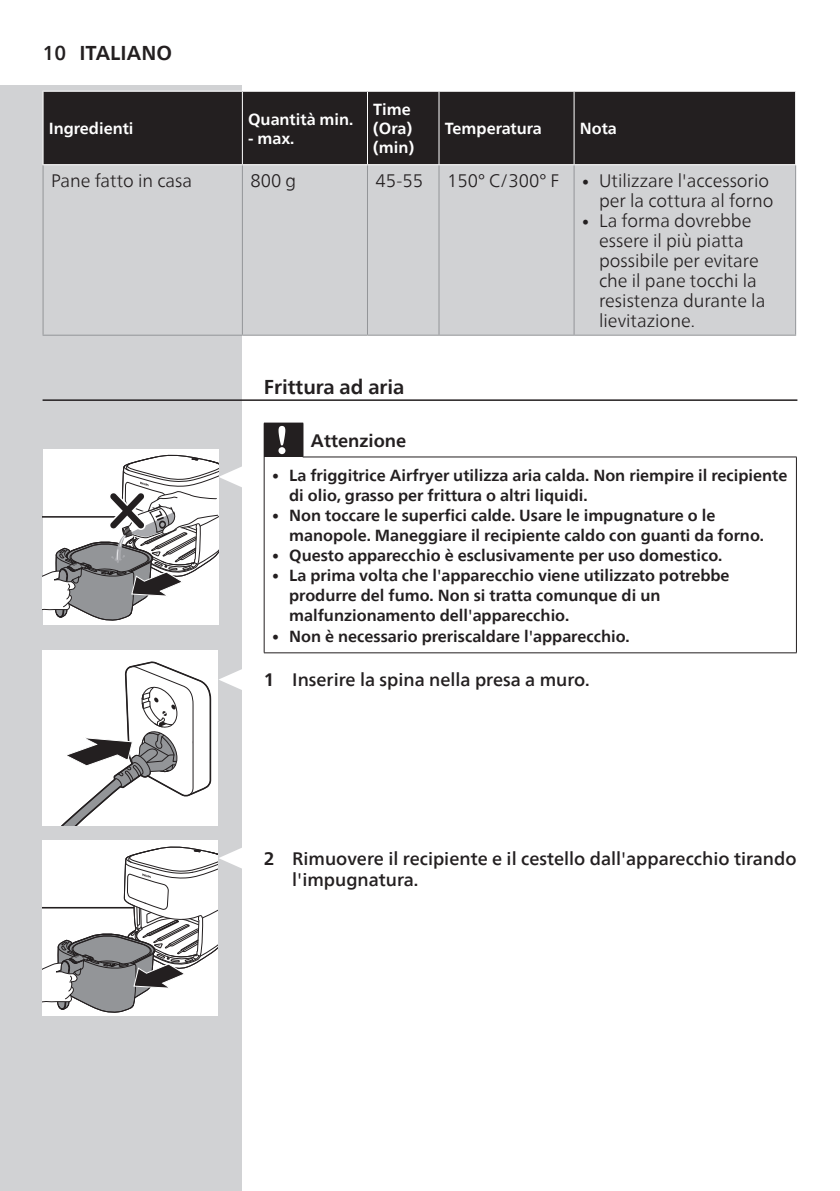
<style>
.page{position:relative;width:840px;height:1191px;background:#fff}
.page>*{position:absolute;margin:0;border:0;box-sizing:border-box;transform-origin:0 0}
.heading-title-paragr{font:700 20px "Neue Frutiger World";color:#231f20}
.dfutable{font:300 18px/20px "Neue Frutiger World";color:#231f20;text-align:right}
.t1{font:500 18px/21.6px "Neue Frutiger World";color:#231f20}
.cautions-caption-par{font:700 18px "Neue Frutiger World";color:#231f20}
.t2{font:700 16px/20px "Neue Frutiger World";color:#231f20}
.dfutable_header{font:700 16px/19.2px "Neue Frutiger World";color:#fff}
.s1{font-weight:500}
.s2{font-size:14.2px}
.s3{font-weight:300;font-size:14.2px}
.s4{font-weight:700}
</style>
<div class="page">
<div style="left:0;top:85px;width:241px;height:1106px;background:#d1d2d4"></div>
<hr style="left:43px;top:399px;width:754px;height:2px;background:#231f20">
<div style="left:44px;top:92px;width:750px;height:72px;background:#231f20"></div>
<div style="left:44px;top:165px;width:750px;height:170px;background:#d1d2d4"></div>
<hr style="left:367px;top:92px;width:1px;height:72px;background:#fff">
<hr style="left:438px;top:92px;width:1px;height:72px;background:#fff">
<hr style="left:573px;top:92px;width:1px;height:72px;background:#fff">
<hr style="left:43px;top:165px;width:1px;height:170px;background:#939598">
<hr style="left:242px;top:165px;width:1px;height:170px;background:#939598">
<hr style="left:367px;top:165px;width:1px;height:170px;background:#939598">
<hr style="left:438px;top:165px;width:1px;height:170px;background:#939598">
<hr style="left:573px;top:165px;width:1px;height:170px;background:#939598">
<hr style="left:794px;top:165px;width:1px;height:170px;background:#939598">
<hr style="left:43px;top:335px;width:199px;height:1px;background:#939598">
<hr style="left:242px;top:335px;width:125px;height:1px;background:#939598">
<hr style="left:367px;top:335px;width:72px;height:1px;background:#939598">
<hr style="left:439px;top:335px;width:134px;height:1px;background:#939598">
<hr style="left:573px;top:335px;width:222px;height:1px;background:#939598">
<hr style="left:43px;top:91px;width:199px;height:1px;background:#fff">
<hr style="left:43px;top:92px;width:1px;height:72px;background:#fff">
<hr style="left:242px;top:92px;width:1px;height:72px;background:#fff">
<hr style="left:43px;top:164px;width:199px;height:1px;background:#fff">
<div style="left:264px;top:423px;width:39px;height:34px;background:#231f20"></div>
<hr style="left:795px;top:457px;width:1px;height:195px;background:#231f20">
<hr style="left:264px;top:457px;width:1px;height:195px;background:#231f20">
<hr style="left:264px;top:652px;width:39px;height:1px;background:#231f20">
<hr style="left:303px;top:652px;width:493px;height:1px;background:#231f20">
<hr style="left:302px;top:456px;width:494px;height:1px;background:#231f20">
<svg style="left:278px;top:426px;width:7px;height:28px"></svg>
<div style="left:43px;top:449px;width:175px;height:176px;background:#fff"></div>
<svg style="left:43px;top:454px;width:199px;height:171px"></svg>
<svg style="left:219px;top:668px;width:23px;height:23px"></svg>
<div style="left:43px;top:650px;width:175px;height:175px;background:#fff"></div>
<svg style="left:62px;top:661px;width:150px;height:164px"></svg>
<div style="left:43px;top:840px;width:175px;height:176px;background:#fff"></div>
<svg style="left:43px;top:845px;width:199px;height:171px"></svg>
<p class="heading-title-paragr" style="left:43px;top:35px;width:131px"><span class="s1">10</span> ITALIANO</p>
<p class="dfutable_header" style="left:49px;top:119px;width:86px">Ingredienti</p>
<p class="dfutable_header" style="left:248px;top:109px;width:107px">Quantità min.</p>
<p class="dfutable_header" style="left:248px;top:128px;width:48px">- max.</p>
<p class="dfutable_header" style="left:373px;top:99px;width:40px">Time (Ora)</p>
<p class="dfutable_header" style="left:373px;top:138px;width:43px">(min)</p>
<p class="dfutable_header" style="left:444px;top:119px;width:99px">Temperatura</p>
<p class="dfutable_header" style="left:579px;top:119px;width:39px">Nota</p>
<p class="dfutable" style="left:51px;top:171px;width:142px">Pane fatto in casa</p>
<p class="dfutable" style="left:250px;top:171px;width:47px">800 g</p>
<p class="dfutable" style="left:375px;top:171px;width:49px">45-55</p>
<p class="dfutable" style="left:447px;top:171px;width:114px">150° C/300° F</p>
<p class="dfutable" style="left:581px;top:171px;width:193px"><span class="s2">•</span> Utilizzare l'accessorio per la cottura al forno</p>
<p class="dfutable" style="left:598px;top:211px;width:168px;text-align:left;text-indent:-17px"><span class="s2">•</span> La forma dovrebbe essere il più piatta possibile per evitare che il pane tocchi la resistenza durante la lievitazione.</p>
<p class="heading-title-paragr" style="left:264px;top:369px;width:142px">Frittura ad aria</p>
<p class="cautions-caption-par" style="left:311px;top:425px;width:97px">Attenzione</p>
<p class="t2" style="left:289px;top:465px;width:499px;text-indent:-17px"><span class="s3">•</span> La friggitrice Airfryer utilizza aria calda. Non riempire il recipiente di olio, grasso per frittura o altri liquidi.</p>
<p class="t2" style="left:289px;top:505px;width:476px;text-indent:-17px"><span class="s3">•</span> Non toccare le superfici calde. Usare le impugnature o le manopole. Maneggiare il recipiente caldo con guanti da forno.</p>
<p class="t2" style="left:272px;top:545px;width:451px"><span class="s3">•</span> Questo apparecchio è esclusivamente per uso domestico.</p>
<p class="t2" style="left:289px;top:565px;width:441px;text-indent:-17px"><span class="s3">•</span> La prima volta che l'apparecchio viene utilizzato potrebbe produrre del fumo. Non si tratta comunque di un malfunzionamento dell'apparecchio.</p>
<p class="t2" style="left:272px;top:625px;width:359px"><span class="s3">•</span> Non è necessario preriscaldare l'apparecchio.</p>
<p class="t1" style="left:264px;top:669px;width:327px"><span class="s4">1</span> Inserire la spina nella presa a muro.</p>
<p class="t1" style="left:292px;top:847px;width:505px;text-indent:-28px"><span class="s4">2</span> Rimuovere il recipiente e il cestello dall'apparecchio tirando l'impugnatura.</p>
</div>
